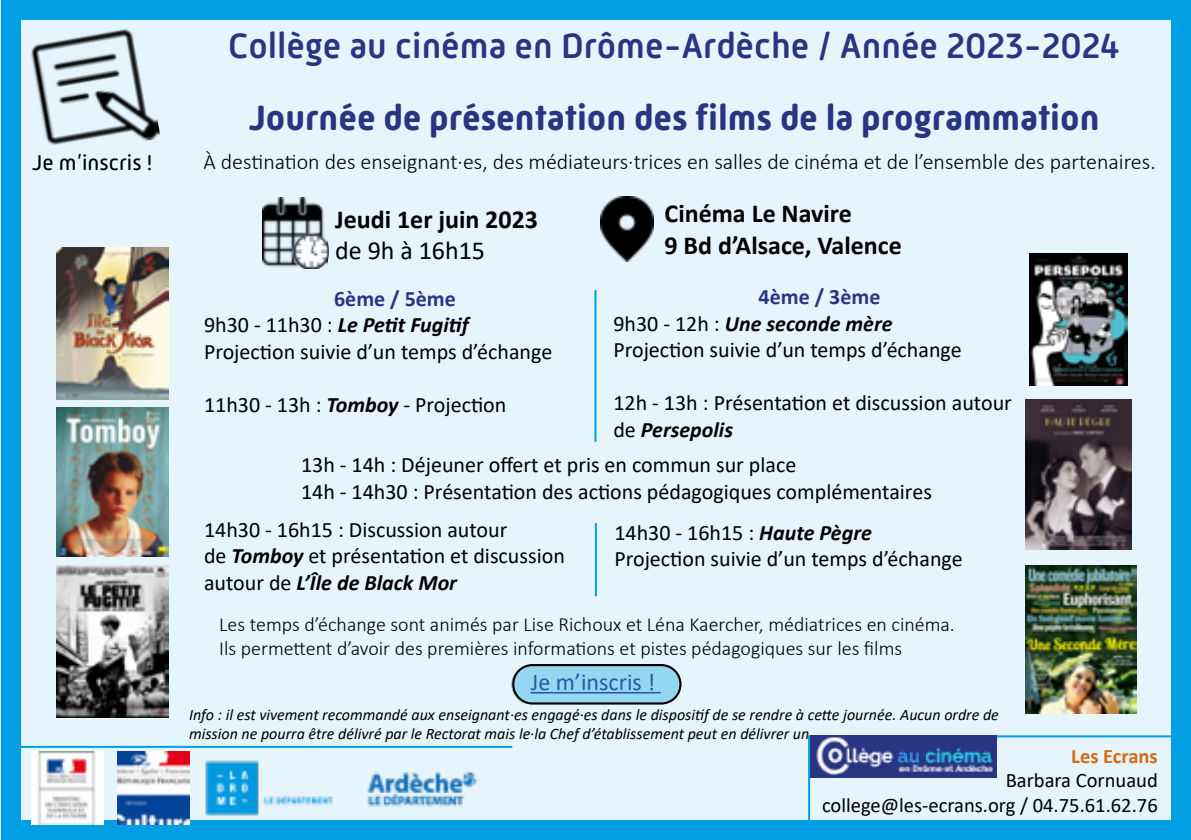
<style>
.page{position:relative;width:1191px;height:840px;background:#fff}
.page>*{position:absolute;margin:0;border:0;box-sizing:border-box;transform-origin:0 0}
.t1{font:700 36px "Mic 32 New Rounded";color:#283583}
.t2{font:500 36px "Mic 32 New Rounded";color:#283583}
.t3{font:700 26px/31.2px "Calibri";color:#000}
.t4{font:26px "Calibri";color:#000}
.t5{font:24px "Calibri";color:#275b9b}
.t6{font:22px/26.4px "Calibri";color:#000}
.t7{font:300 22px "Calibri";color:#000}
.t8{font:22px "Mic 32 New Rounded";color:#000}
.t9{font:20.6px/24.6px "Calibri";color:#000;text-align:right}
.t10{font:700 20.6px "Calibri";color:#d56a16}
.t11{font:300 20px/24px "Calibri";color:#000}
.t12{font:italic 16px/19.2px "Calibri";color:#000}
.s1{font-weight:700;color:#283583}
.s2{font-weight:700;font-style:italic}
</style>
<div class="page">
<div style="left:0;top:0;width:1191px;height:839px;background:#e6f5fc"></div>
<div style="left:1px;top:0;width:1190px;height:839px;border:20px solid #009fe3"></div>
<div style="left:512px;top:665px;width:168px;height:38px;background:#95d6f3;border-radius:19px"></div>
<div style="left:511px;top:664px;width:170px;height:40px;border:2px solid #000;border-radius:19px"></div>
<img style="left:21px;top:18px;width:140px;height:141px">
<img style="left:601px;top:196px;width:52px;height:65px">
<img style="left:262px;top:197px;width:62px;height:70px">
<img style="left:295px;top:234px;width:34px;height:34px">
<img style="left:57px;top:247px;width:111px;height:152px">
<img style="left:57px;top:565px;width:111px;height:151px">
<img style="left:57px;top:407px;width:111px;height:149px">
<img style="left:1025px;top:565px;width:111px;height:148px">
<img style="left:1025px;top:399px;width:106px;height:150px">
<img style="left:1029px;top:254px;width:98px;height:131px">
<hr style="left:531px;top:691px;width:129px;height:2px;background:#275b9b">
<img style="left:32px;top:751px;width:72px;height:72px">
<img style="left:117px;top:751px;width:72px;height:72px">
<img style="left:351px;top:772px;width:140px;height:64px">
<img style="left:205px;top:760px;width:128px;height:56px">
<div style="left:808px;top:735px;width:368px;height:88px;border:2px solid #009fe3"></div>
<hr style="left:21px;top:745px;width:491px;height:2px;background:#009fe3">
<img style="left:810px;top:735px;width:186px;height:42px">
<hr style="left:594px;top:290px;width:2px;height:151px;background:#009fe3">
<hr style="left:595px;top:522px;width:2px;height:74px;background:#009fe3">
<div style="left:512px;top:663px;width:169px;height:41px;border:2px solid #000;border-radius:19px"></div>
<p class="t8" style="left:32px;top:149px;width:122px">Je m’inscris !</p>
<h1 class="t2" style="left:228px;top:25px;width:893px">Collège au cinéma en Drôme-Ardèche / Année 2023-2024</h1>
<h1 class="t1" style="left:248px;top:97px;width:852px">Journée de présentation des films de la programmation</h1>
<p class="t7" style="left:203px;top:148px;width:953px">À destination des enseignant·es, des médiateurs·trices en salles de cinéma et de l’ensemble des partenaires.</p>
<p class="t3" style="left:335px;top:203px;width:204px">Jeudi 1er juin 2023</p>
<p class="t4" style="left:335px;top:232px;width:151px">de 9h à 16h15</p>
<p class="t6" style="left:204px;top:284px;width:350px;text-indent:130px"><span class="s1">6ème / 5ème<br></span>9h30 - 11h30 : <span class="s2">Le Petit Fugitif<br></span>Projection suivie d’un temps d’échange</p>
<p class="t6" style="left:204px;top:390px;width:304px">11h30 - 13h : <span class="s2">Tomboy</span> - Projection</p>
<p class="t3" style="left:664px;top:198px;width:239px">Cinéma Le Navire<br>9 Bd d’Alsace, Valence</p>
<p class="t6" style="left:613px;top:283px;width:350px;text-indent:145px"><span class="s1">4ème / 3ème<br></span>9h30 - 12h : <span class="s2">Une seconde mère<br></span>Projection suivie d’un temps d’échange</p>
<p class="t6" style="left:613px;top:389px;width:400px">12h - 13h : Présentation et discussion autour de <span class="s2">Persepolis</span></p>
<p class="t6" style="left:301px;top:451px;width:632px">13h - 14h : Déjeuner offert et pris en commun sur place<br>14h - 14h30 : Présentation des actions pédagogiques complémentaires</p>
<p class="t6" style="left:204px;top:515px;width:362px">14h30 - 16h15 : Discussion autour<br>de <span class="s2">Tomboy</span> et présentation et discussion autour de <span class="s2">L’Île de Black Mor</span></p>
<p class="t6" style="left:614px;top:518px;width:350px">14h30 - 16h15 : <span class="s2">Haute Pègre<br></span>Projection suivie d’un temps d’échange</p>
<p class="t11" style="left:219px;top:611px;width:737px">Les temps d’échange sont animés par Lise Richoux et Léna Kaercher, médiatrices en cinéma.<br>Ils permettent d’avoir des premières informations et pistes pédagogiques sur les films</p>
<p class="t5" style="left:531px;top:665px;width:126px">Je m’inscris !</p>
<p class="t12" style="left:189px;top:703px;width:811px">Info : il est vivement recommandé aux enseignant·es engagé·es dans le dispositif de se rendre à cette journée. Aucun ordre de mission ne pourra être délivré par le Rectorat mais le·la Chef d’établissement peut en délivrer un.</p>
<p class="t10" style="left:1071px;top:740px;width:88px">Les Ecrans</p>
<p class="t9" style="left:822px;top:767px;width:337px">Barbara Cornuaud college@les-ecrans.org / 04.75.61.62.76</p>
</div>
